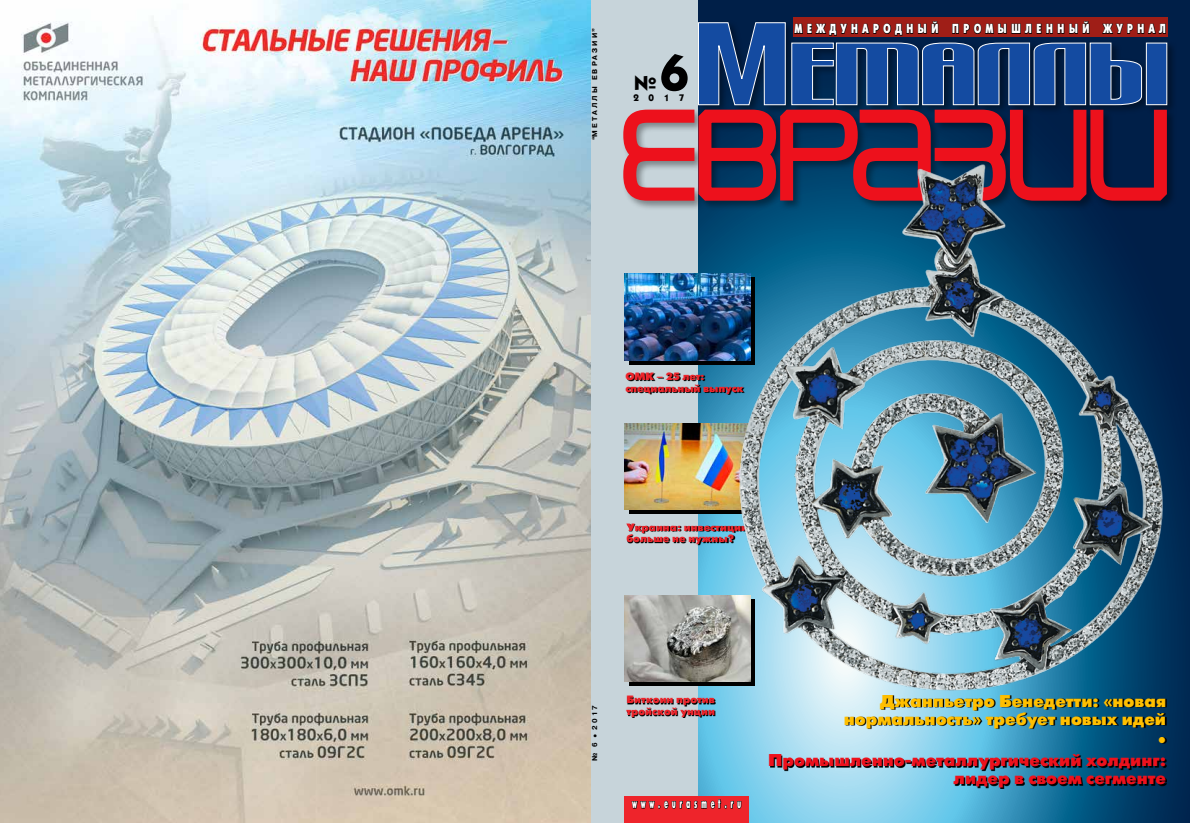
<style>
.page{position:relative;width:1190px;height:823px;background:#fff}
.page>*{position:absolute;margin:0;border:0;box-sizing:border-box;transform-origin:0 0}
.t1{font:700 51.8px "Kabel C";color:#000}
.t2{font:700 20px "Kabel C";color:#000}
.t3{font:17px/18px "Futuris XC";color:#ffbf00;text-align:right}
.t4{font:17px/18px "Futuris XC";color:#ed111c;text-align:right}
.t5{font:13.4px "Futuris X Cond CTT";letter-spacing:.4em;color:#fff;scale:.67 1}
.t6{font:13px "Futuris X Cond CTT";letter-spacing:.31em;color:#fff}
.t7{font:10.6px/11.5px "Futuris XC";color:#ee242b}
.t8{font:700 9.6px "Kabel C";color:#000}
.t9{font:700 7px "Pragmatica C";letter-spacing:.3em;color:#000}
.s1{font-weight:400;font-size:14px}
</style>
<div class="page">
<svg style="left:697px;top:0;width:492px;height:822px;background:#336c90"></svg>
<div style="left:590px;top:0;width:107px;height:822px;background:#c7d4da"></div>
<div style="left:621px;top:20px;width:555px;height:190px;background:#000;opacity:.38"></div>
<div style="left:1145px;top:43px;width:21px;height:62px;background:#144ba1"></div>
<svg style="left:621px;top:97px;width:552px;height:113px;background:#84374c"></svg>
<svg style="left:629px;top:681px;width:102px;height:4px"></svg>
<svg style="left:629px;top:509px;width:102px;height:4px"></svg>
<svg style="left:629px;top:360px;width:102px;height:4px"></svg>
<div style="left:792px;top:18px;width:375px;height:19px;background:#9f1e17"></div>
<svg style="left:697px;top:21px;width:468px;height:84px;background:#2d4277"></svg>
<div style="left:624px;top:795px;width:125px;height:27px;background:#ee242b"></div>
<svg style="left:631px;top:799px;width:110px;height:9px"></svg>
<svg style="left:627px;top:373px;width:104px;height:21px"></svg>
<svg style="left:627px;top:524px;width:104px;height:21px"></svg>
<svg style="left:627px;top:696px;width:88px;height:21px"></svg>
<img style="left:624px;top:273px;width:107px;height:87px">
<img style="left:624px;top:595px;width:107px;height:86px">
<img style="left:624px;top:423px;width:107px;height:86px">
<svg style="left:770px;top:702px;width:396px;height:86px;background:#548ba3"></svg>
<img style="left:731px;top:154px;width:439px;height:548px">
<img style="left:0;top:0;width:590px;height:822px">
<p class="t9" style="left:591px;top:140px;width:113px;rotate:-90deg">“МЕТАЛЛЫ ЕВРАЗИИ”</p>
<h1 class="t1" style="left:659px;top:41px;width:32px">6</h1>
<h2 class="t2" style="left:634px;top:71px;width:24px">№</h2>
<p class="t8" style="left:633px;top:92px;width:53px">2017</p>
<p class="t6" style="left:794px;top:22px;width:373px">МЕЖДУНАРОДНЫЙ ПРОМЫШЛЕННЫЙ ЖУРНАЛ</p>
<p class="t7" style="left:625px;top:371px;width:119px">ОМК – 25 лет: специальный выпуск</p>
<p class="t7" style="left:626px;top:521px;width:123px">Украина: инвестиции больше не нужны?</p>
<p class="t9" style="left:591px;top:760px;width:57px;rotate:-90deg">№ 6<span class="s1">•</span>2017</p>
<p class="t7" style="left:626px;top:693px;width:90px">Биткоин против тройской унции</p>
<p class="t5" style="left:632px;top:795px;width:164px">www.eurasmet.ru</p>
<h3 class="t3" style="left:843px;top:692px;width:324px">Джанпьетро Бенедетти: «новая нормальность» требует новых идей</h3>
<h3 class="t3" style="left:1157px;top:730px;width:9px">•</h3>
<h3 class="t4" style="left:768px;top:751px;width:399px">Промышленно-металлургический холдинг: лидер в своем сегменте</h3>
</div>
